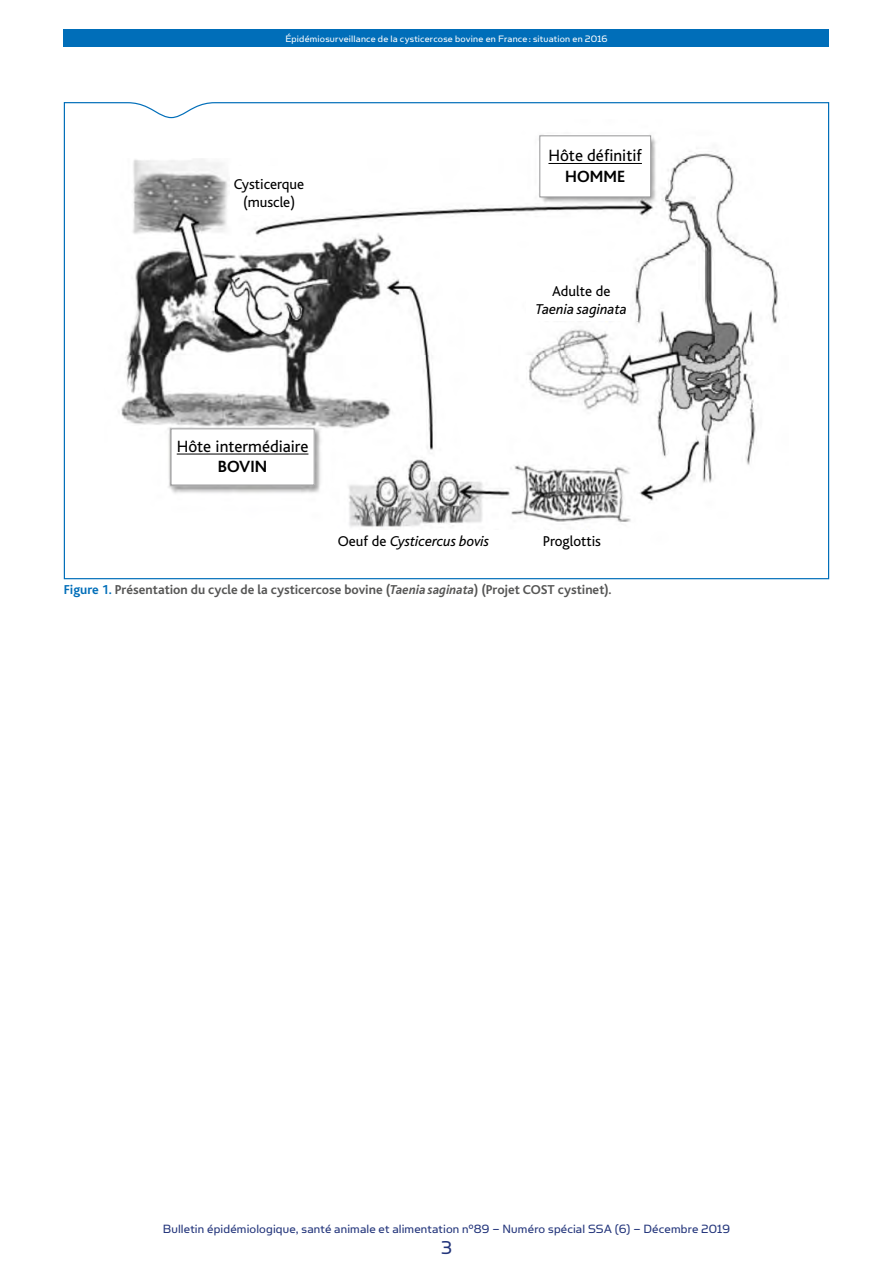
<style>
.page{position:relative;width:893px;height:1263px;background:#fff}
.page>*{position:absolute;margin:0;border:0;box-sizing:border-box;transform-origin:0 0}
.t1{font:21px "Simian Text Orangutan";color:#23357b}
.t2{font:17.1px/20.4px "Bliss";color:#000;text-align:center}
.t3{font:italic 14.85px/17.9px "Bliss";color:#000;text-align:center}
.t4{font:14.85px/17.9px "Bliss";color:#000;text-align:center}
.t5{font:13.5px "Simian Text Orangutan";letter-spacing:.01em;color:#23357b}
.Titre_tablo-Fig_FR{font:700 13.5px "Bliss";color:#565655}
.t6{font:10.5px "Simian Text Orangutan";letter-spacing:.02em;color:#fff}
.s1{font-weight:700}
.s2{font-style:normal}
.s3{color:#006eb9}
.s4{font-style:italic}
</style>
<div class="page">
<div style="left:64px;top:30px;width:765px;height:17px;background:#006eb9"></div>
<svg style="left:63px;top:102px;width:767px;height:478px"></svg>
<p class="t6" style="left:285px;top:33px;width:324px">Épidémiosurveillance de la cysticercose bovine en France: situation en 2016</p>
<p class="t4" style="left:234px;top:176px;width:72px">Cysticerque (muscle)</p>
<p class="t2" style="left:548px;top:146px;width:95px">Hôte définitif<br><span class="s1">HOMME</span></p>
<p class="t3" style="left:536px;top:283px;width:93px"><span class="s2">Adulte de<br></span>Taenia saginata</p>
<p class="t2" style="left:177px;top:436px;width:133px">Hôte intermédiaire<br><span class="s1">BOVIN</span></p>
<p class="t3" style="left:338px;top:532px;width:153px"><span class="s2">Oeuf de</span> Cysticercus bovis</p>
<p class="t4" style="left:543px;top:532px;width:60px">Proglottis</p>
<p class="Titre_tablo-Fig_FR" style="left:64px;top:582px;width:549px"><span class="s3">Figure 1.</span> Présentation du cycle de la cysticercose bovine (<span class="s4">Taenia saginata</span>) (Projet COST cystinet).</p>
<p class="t5" style="left:163px;top:1221px;width:569px">Bulletin épidémiologique, santé animale et alimentation n°89 – Numéro spécial SSA (6) – Décembre 2019</p>
<h1 class="t1" style="left:441px;top:1236px;width:12px">3</h1>
</div>
